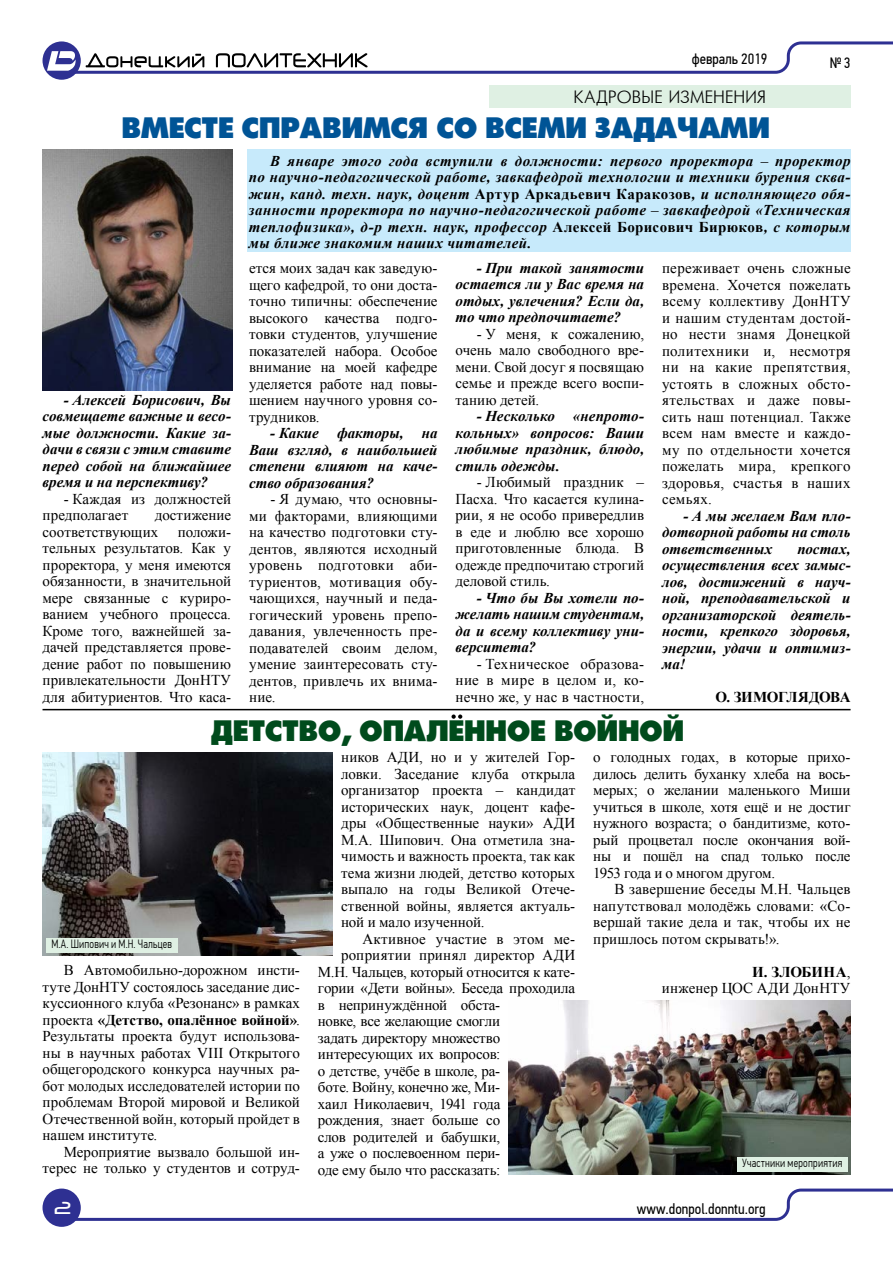
<style>
.page{position:relative;width:893px;height:1263px;background:#fff}
.page>*{position:absolute;margin:0;border:0;box-sizing:border-box;transform-origin:0 0}
.t1{font:31.5px "Futura Press Press";color:#005496}
.t2{font:31.5px "Futura Press Press";color:#004b1c}
.t3{font:300 19.5px "Futura";letter-spacing:.03em;color:#000}
.t4{font:500 19.5px "Neuropol";color:#fff}
.t5{font:15px/16.5px "Times New Roman";color:#000;text-align:justify}
.t6{font:italic 700 15px/16.5px "Times New Roman";color:#000;text-align:justify}
.t7{font:15px "Times New Roman";letter-spacing:-.02em;color:#000}
.t8{font:15px "PF Din Text Cond Pro";color:#000}
.t9{font:15px "Times New Roman";letter-spacing:.025em;color:#000}
.t10{font:700 15px "Times New Roman";letter-spacing:-.03em;color:#000}
.t11{font:300 12px "PF Din Text Cond Pro";letter-spacing:.02em;color:#000;scale:.9 1}
.s1{font-weight:400;font-style:normal}
.s2{font-style:normal}
.s3{font-weight:700}
</style>
<div class="page">
<div style="left:43px;top:41px;width:38px;height:39px;background:#2e3092;border-radius:50%"></div>
<svg style="left:47px;top:41px;width:846px;height:33px"></svg>
<div style="left:43px;top:1188px;width:38px;height:39px;background:#2e3092;border-radius:50%"></div>
<svg style="left:50px;top:1188px;width:843px;height:33px"></svg>
<div style="left:247px;top:150px;width:603px;height:102px;background:#c7eafb"></div>
<div style="left:489px;top:85px;width:361px;height:23px;background:#dff0e3"></div>
<hr style="left:43px;top:709px;width:808px;height:1px;background:#000">
<img style="left:43px;top:150px;width:189px;height:240px">
<img style="left:43px;top:753px;width:290px;height:202px">
<img style="left:509px;top:1000px;width:341px;height:175px">
<div style="left:46px;top:938px;width:132px;height:14px;background:#dff0e3"></div>
<div style="left:737px;top:1157px;width:110px;height:14px;background:#dff0e3"></div>
<svg style="left:451px;top:714px;width:11px;height:5px"></svg>
<p class="t8" style="left:692px;top:50px;width:77px">февраль 2019</p>
<p class="t8" style="left:830px;top:53px;width:22px">№ 3</p>
<h2 class="t3" style="left:574px;top:86px;width:194px">КАДРОВЫЕ ИЗМЕНЕНИЯ</h2>
<h1 class="t1" style="left:122px;top:109px;width:650px">ВМЕСТЕ СПРАВИМСЯ СО ВСЕМИ ЗАДАЧАМИ</h1>
<p class="t6" style="left:43px;top:391px;width:190px;text-indent:21px">- Алексей Борисович, Вы совмещаете важные и весо&shy;мые должности. Какие за&shy;дачи в связи с этим ставите перед собой на ближайшее время и на перспективу?</p>
<p class="t5" style="left:43px;top:490px;width:190px;text-indent:21px">- Каждая из должностей предполагает</p>
<p class="t5" style="left:43px;top:507px;width:190px;text-indent:112px">достижение соответствующих</p>
<p class="t5" style="left:43px;top:523px;width:190px;text-indent:135px">положи&shy;тельных результатов. Как у проректора, у меня имеются обязанности, в значительной мере связанные с куриро&shy;ванием учебного процесса.<br>Кроме того, важнейшей за&shy;дачей представляется прове&shy;дение работ по повышению привлекательности ДонНТУ для абитуриентов. Что каса-</p>
<p class="t6" style="left:249px;top:152px;width:603px;text-indent:21px">В январе этого года вступили в должности: первого проректора <span class="s1">–</span> проректор по научно-педагогической работе, завкафедрой технологии и техники бурения сква&shy;жин, канд. техн. наук, доцент <span class="s2">Артур Аркадьевич Каракозов</span>, и исполняющего обя&shy;занности проректора по научно-педагогической работе <span class="s1">–</span> завкафедрой «Техническая теплофизика», д-р техн. наук, профессор <span class="s2">Алексей Борисович Бирюков</span>, с которым мы ближе знакомим наших читателей.</p>
<p class="t5" style="left:249px;top:259px;width:190px">ется моих задач как заведую&shy;щего кафедрой, то они доста&shy;точно типичны: обеспечение высокого качества подго&shy;товки студентов, улучшение показателей набора. Особое внимание на моей кафедре уделяется работе над повы&shy;шением научного уровня со&shy;трудников.</p>
<p class="t6" style="left:249px;top:424px;width:190px;text-indent:21px">- Какие факторы, на Ваш взгляд, в наибольшей степени влияют на каче&shy;ство образования?</p>
<p class="t5" style="left:249px;top:490px;width:190px;text-indent:21px">- Я думаю, что основны&shy;ми факторами, влияющими на качество подготовки сту&shy;дентов, являются исходный уровень подготовки аби&shy;туриентов, мотивация обу&shy;чающихся, научный и педа&shy;гогический уровень препо&shy;давания, увлеченность пре&shy;подавателей своим делом, умение заинтересовать сту&shy;дентов, привлечь их внима&shy;ние.</p>
<p class="t6" style="left:456px;top:259px;width:190px;text-indent:21px">- При такой занятости остается ли у Вас время на отдых, увлечения? Если да, то что предпочитаете?</p>
<p class="t5" style="left:456px;top:325px;width:190px;text-indent:21px">- У меня, к сожалению, очень мало свободного вре&shy;мени. Свой досуг я посвящаю семье и прежде всего воспи&shy;танию детей.</p>
<p class="t6" style="left:456px;top:408px;width:190px;text-indent:21px">- Несколько «непрото&shy;кольных» вопросов: Ваши любимые праздник, блюдо, стиль одежды.</p>
<p class="t5" style="left:456px;top:474px;width:190px;text-indent:21px">- Любимый праздник – Пасха. Что касается кулина&shy;рии, я не особо привередлив в еде и люблю все хорошо приготовленные блюда. В одежде предпочитаю строгий деловой стиль.</p>
<p class="t6" style="left:456px;top:589px;width:190px;text-indent:21px">- Что бы Вы хотели по&shy;желать нашим студентам, да и всему коллективу уни&shy;верситета?</p>
<p class="t5" style="left:456px;top:655px;width:190px;text-indent:21px">- Техническое образова&shy;ние в мире в целом и, ко&shy;нечно же, у нас в частности,</p>
<p class="t5" style="left:662px;top:259px;width:190px">переживает очень сложные времена. Хочется пожелать всему коллективу ДонНТУ и нашим студентам достой&shy;но нести знамя Донецкой политехники и, несмотря ни на какие препятствия, устоять в сложных обсто&shy;ятельствах и даже повы&shy;сить наш потенциал. Также всем нам вместе и каждо&shy;му по отдельности хочется пожелать мира, крепкого здоровья, счастья в наших семьях.</p>
<p class="t6" style="left:662px;top:507px;width:190px;text-indent:21px">- А мы желаем Вам пло&shy;дотворной работы на столь ответственных</p>
<p class="t6" style="left:662px;top:540px;width:190px;text-indent:135px">постах, осуществления всех замыс&shy;лов, достижений в науч&shy;ной, преподавательской и организаторской деятель&shy;ности, крепкого здоровья, энергии, удачи и оптимиз&shy;ма!</p>
<p class="t10" style="left:715px;top:687px;width:137px">О. ЗИМОГЛЯДОВА</p>
<h1 class="t2" style="left:211px;top:711px;width:475px">ДЕТСТВО, ОПАЛЕННОЕ ВОЙНОЙ</h1>
<p class="t11" style="left:52px;top:937px;width:136px">М.А. Шипович и М.Н. Чальцев</p>
<p class="t5" style="left:43px;top:962px;width:259px;text-indent:21px">В Автомобильно-дорожном инсти&shy;туте ДонНТУ состоялось заседание дис&shy;куссионного клуба «Резонанс» в рамках проекта <span class="s3">«Детство, опалённое войной»</span>.<br>Результаты проекта будут использова&shy;ны в научных работах VIII Открытого общегородского конкурса научных ра&shy;бот молодых исследователей истории по проблемам Второй мировой и Великой Отечественной войн, который пройдет в нашем институте.</p>
<p class="t5" style="left:43px;top:1143px;width:259px;text-align:right">Мероприятие вызвало большой ин&shy;терес не только у студентов и сотруд-</p>
<p class="t5" style="left:341px;top:748px;width:236px">ников АДИ, но и у жителей Гор&shy;ловки. Заседание клуба открыла организатор проекта – кандидат исторических наук, доцент кафе&shy;дры «Общественные науки» АДИ М.А. Шипович. Она отметила зна&shy;чимость и важность проекта, так как тема жизни людей, детство которых выпало на годы Великой Отече&shy;ственной войны, является актуаль&shy;ной и мало изученной.</p>
<p class="t5" style="left:362px;top:930px;width:214px">Активное участие в этом ме-</p>
<p class="t9" style="left:341px;top:945px;width:236px">роприятии принял директор АДИ</p>
<p class="t5" style="left:318px;top:963px;width:259px">М.Н. Чальцев, который относится к кате-</p>
<p class="t5" style="left:318px;top:979px;width:259px">гории «Дети войны». Беседа проходила</p>
<p class="t5" style="left:318px;top:996px;width:184px">в непринуждённой обста-</p>
<p class="t7" style="left:318px;top:1011px;width:184px">новке, все желающие смогли</p>
<p class="t5" style="left:318px;top:1029px;width:184px">задать директору множество</p>
<p class="t5" style="left:318px;top:1045px;width:184px">интересующих их вопросов:</p>
<p class="t5" style="left:318px;top:1062px;width:184px">о детстве, учёбе в школе, ра-</p>
<p class="t7" style="left:318px;top:1077px;width:184px">боте. Войну, конечно же, Ми-</p>
<p class="t5" style="left:318px;top:1095px;width:184px">хаил Николаевич, 1941 года</p>
<p class="t5" style="left:318px;top:1111px;width:184px">рождения, знает больше со</p>
<p class="t5" style="left:318px;top:1128px;width:184px">слов родителей и бабушки,</p>
<p class="t5" style="left:318px;top:1144px;width:184px">а уже о послевоенном пери-</p>
<p class="t5" style="left:318px;top:1161px;width:184px">оде ему было что рассказать:</p>
<p class="t5" style="left:593px;top:748px;width:259px">о голодных годах, в которые прихо&shy;дилось делить буханку хлеба на вось&shy;мерых; о желании маленького Миши учиться в школе, хотя ещё и не достиг нужного возраста; о бандитизме, кото&shy;рый процветал после окончания вой&shy;ны и пошёл на спад только после 1953 года и о многом другом.</p>
<p class="t5" style="left:593px;top:880px;width:259px;text-indent:21px">В завершение беседы М.Н. Чальцев напутствовал молодёжь словами: «Со&shy;вершай такие дела и так, чтобы их не пришлось потом скрывать!».</p>
<p class="t5" style="left:662px;top:963px;width:190px;text-align:right"><span class="s3">И. ЗЛОБИНА</span>,<br>инженер ЦОС АДИ ДонНТУ</p>
<p class="t11" style="left:742px;top:1156px;width:113px">Участники мероприятия</p>
<h2 class="t4" style="left:53px;top:1199px;width:20px">2</h2>
<p class="t8" style="left:637px;top:1200px;width:130px">www.donpol.donntu.org</p>
</div>
